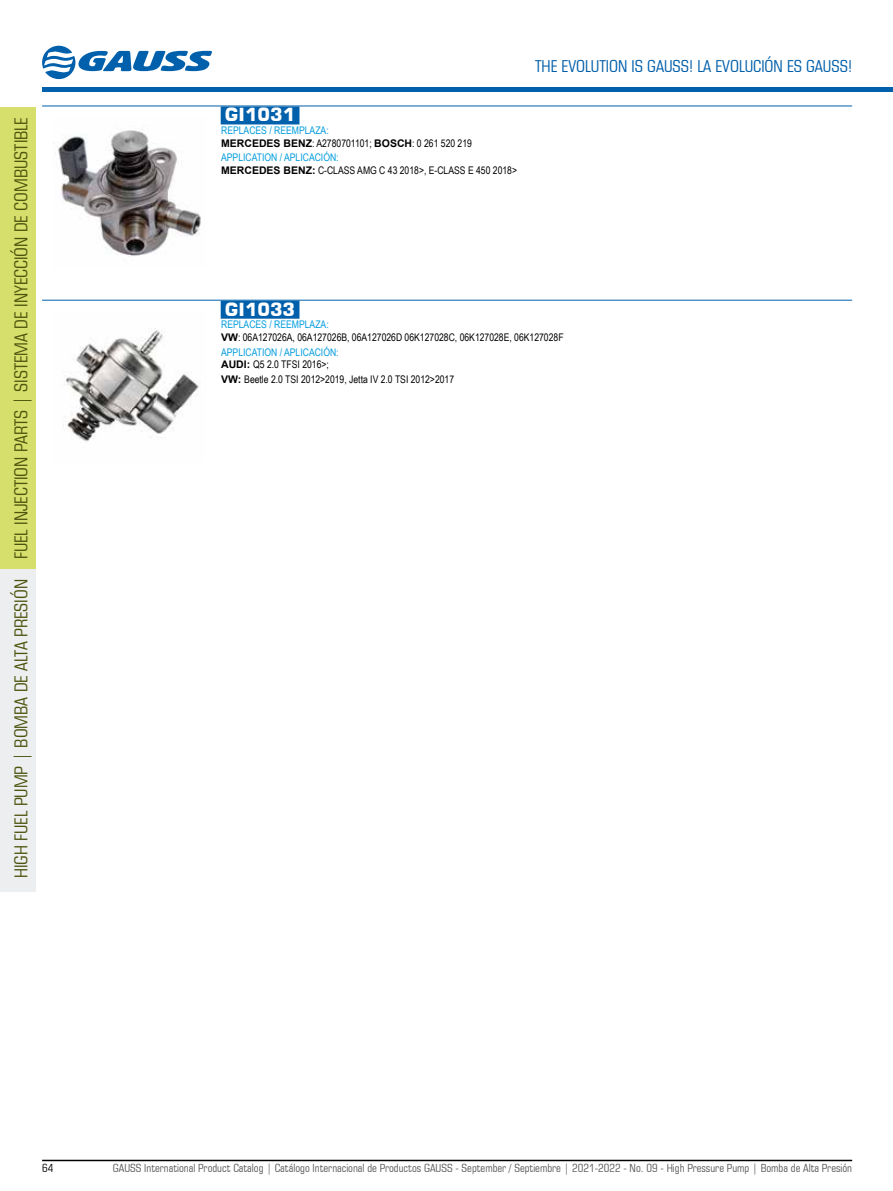
<style>
.page{position:relative;width:893px;height:1191px;background:#fff}
.page>*{position:absolute;margin:0;border:0;box-sizing:border-box;transform-origin:0 0}
.t1{font:condensed 18px "Square 721 BT";color:#4d540d}
.t2{font:700 18px "Square 721 BT";color:#fff}
.t3{font:condensed 16.5px "Square 721 BT";color:#005ea9}
.t4{font:condensed 11.25px "Square 721 BT";color:#5b5b5f}
.t5{font:condensed 11.25px "Square 721 BT";color:#000}
.t6{font:10.5px/12.6px "Arial Narrow";color:#000}
.t7{font:10.5px/12.6px "Arial Narrow";color:#009cde}
.s1{color:#009cde}
.s2{font-family:"Arial";font-weight:700}
.s3{font-family:"Arial";font-weight:700;color:#000}
.s4{color:#000}
</style>
<div class="page">
<hr style="left:42px;top:1159px;width:810px;height:2px;background:#000">
<div style="left:0;top:107px;width:36px;height:462px;background:#d6de6c"></div>
<div style="left:0;top:569px;width:36px;height:322px;background:#edeef0"></div>
<svg style="left:42px;top:46px;width:170px;height:33px"></svg>
<hr style="left:42px;top:87px;width:851px;height:4px;background:#0060ab">
<hr style="left:42px;top:106px;width:810px;height:1px;background:#0060ab">
<div style="left:221px;top:106px;width:78px;height:18px;background:#0060ab"></div>
<img style="left:58px;top:129px;width:143px;height:127px">
<hr style="left:42px;top:300px;width:810px;height:1px;background:#0060ab">
<div style="left:221px;top:301px;width:78px;height:18px;background:#0060ab"></div>
<img style="left:63px;top:328px;width:136px;height:114px">
<h1 class="t1" style="left:10px;top:559px;width:443px;rotate:-90deg">FUEL INJECTION PARTS | SISTEMA DE INYECCIÓN DE COMBUSTIBLE</h1>
<h1 class="t1" style="left:10px;top:878px;width:301px;rotate:-90deg">HIGH FUEL PUMP | BOMBA DE ALTA PRESIÓN</h1>
<h1 class="t2" style="left:225px;top:104px;width:72px">GI1031</h1>
<p class="t6" style="left:221px;top:124px;width:252px"><span class="s1">REPLACES / REEMPLAZA:<br></span><span class="s2">MERCEDES BENZ</span>: A2780701101; <span class="s2">BOSCH</span>: 0 261 520 219</p>
<p class="t6" style="left:221px;top:151px;width:297px"><span class="s1">APPLICATION / APLICACIÓN:<br></span><span class="s2">MERCEDES BENZ:</span> C-CLASS AMG C 43 2018&gt;, E-CLASS E 450 2018&gt;</p>
<h2 class="t3" style="left:535px;top:56px;width:319px">THE EVOLUTION IS GAUSS! LA EVOLUCIÓN ES GAUSS!</h2>
<h1 class="t2" style="left:225px;top:298px;width:72px">GI1033</h1>
<p class="t6" style="left:221px;top:318px;width:344px"><span class="s1">REPLACES / REEMPLAZA:<br></span><span class="s2">VW</span>: 06A127026A, 06A127026B, 06A127026D 06K127028C, 06K127028E, 06K127028F</p>
<p class="t7" style="left:221px;top:345px;width:119px">APPLICATION / APLICACIÓN:<br><span class="s3">AUDI:</span> <span class="s4">Q5 2.0 TFSI 2016&gt;;</span></p>
<p class="t6" style="left:221px;top:372px;width:235px"><span class="s2">VW:</span> Beetle 2.0 TSI 2012&gt;2019, Jetta IV 2.0 TSI 2012&gt;2017</p>
<p class="t5" style="left:42px;top:1161px;width:13px">64</p>
<p class="t4" style="left:113px;top:1161px;width:741px">GAUSS International Product Catalog | Catálogo Internacional de Productos GAUSS - September / Septiembre | 2021-2022 - No. 09 - High Pressure Pump | Bomba de Alta Presión</p>
</div>
